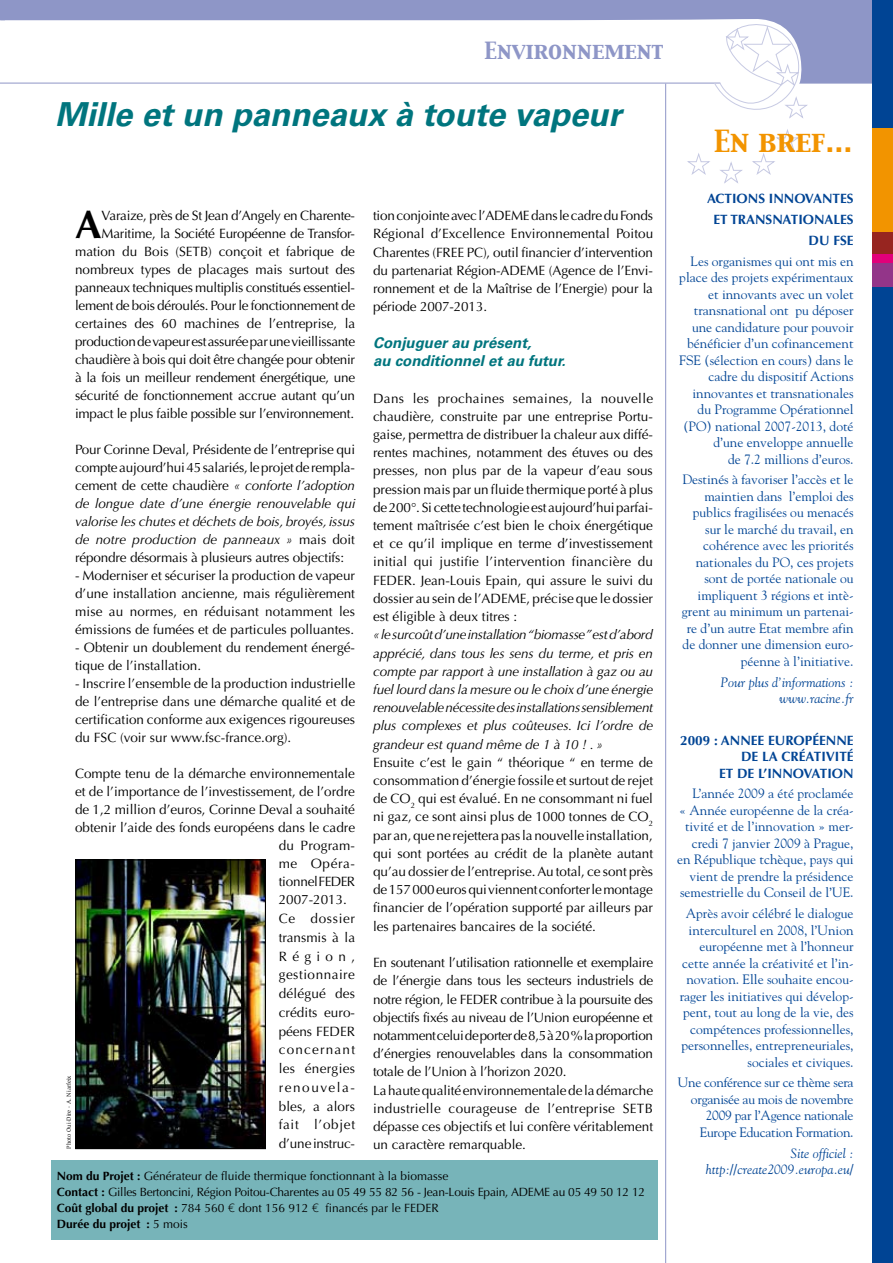
<style>
.page{position:relative;width:893px;height:1263px;background:#fff}
.page>*{position:absolute;margin:0;border:0;box-sizing:border-box;transform-origin:0 0}
.t1{font:700 39.75px "Optima";color:#000}
.t2{font:italic 700 33px "Univers";color:#00757e}
.t3{font:27px "Capitals";color:#f29400}
.t4{font:21px "Capitals";color:#8e96c7}
.t5{font:italic 700 15px/18.1px "Univers";color:#00757e}
.t6{font:13.5px/18.1px "Optima";letter-spacing:-.01em;color:#000;text-align:justify}
.t7{font:13.5px/16.5px "Goudy";color:#004494;text-align:right}
.t8{font:italic 13.5px/18.1px "Optima";letter-spacing:-.01em;color:#000;text-align:justify}
.t9{font:13.5px/16.5px "Goudy";letter-spacing:-.02em;color:#004494;text-align:right}
.t10{font:700 13.5px/20.7px "Optima";color:#004494;text-align:right}
.t11{font:italic 13.5px/16.5px "Goudy";color:#004494;text-align:right}
.t12{font:13.5px "Optima";letter-spacing:.02em;color:#000}
.t13{font:13.5px "Optima";letter-spacing:.05em;color:#000}
.t14{font:13.5px "Optima";letter-spacing:.04em;color:#000}
.t15{font:13.5px "Optima";letter-spacing:.01em;color:#000}
.t16{font:13.5px "Optima";letter-spacing:.015em;color:#000}
.t17{font:13.5px "Optima";letter-spacing:.09em;color:#000}
.t18{font:13.5px "Optima";letter-spacing:.115em;color:#000}
.t19{font:12px/15.8px "Optima";color:#000}
.t20{font:6px "Slimbach";color:#000}
.s1{font-style:italic}
.s2{font-weight:700}
.s3{font-family:"Akkurat";font-weight:300}
</style>
<div class="page">
<div style="left:51px;top:1160px;width:607px;height:79px;background:#77b4b9"></div>
<div style="left:872px;top:0;width:21px;height:1263px;background:#004494"></div>
<div style="left:872px;top:129px;width:21px;height:107px;background:#f29400"></div>
<div style="left:872px;top:232px;width:21px;height:25px;background:#972520"></div>
<div style="left:872px;top:254px;width:21px;height:12px;background:#e2007a"></div>
<div style="left:872px;top:263px;width:21px;height:24px;background:#933589"></div>
<svg style="left:0;top:0;width:893px;height:183px"></svg>
<hr style="left:665px;top:84px;width:1px;height:1179px;background:#8e96c7">
<img style="left:77px;top:861px;width:187px;height:286px">
<div style="left:75px;top:859px;width:191px;height:290px;border:1px solid #000"></div>
<h3 class="t4" style="left:484px;top:37px;width:180px">Environnement</h3>
<h2 class="t2" style="left:55px;top:95px;width:567px">Mille et un panneaux à toute vapeur</h2>
<p class="t6" style="left:75px;top:207px;width:282px;text-align:right">Varaize, près de St Jean d’Angely en Charente-Maritime, la Société Européenne de Transfor&shy;mation du Bois (SETB) conçoit et fabrique de nombreux types de placages mais surtout des panneaux techniques multiplis constitués essentiel&shy;lement de bois déroulés. Pour le fonctionnement de certaines des 60 machines de l’entreprise, la production de vapeur est assurée par une vieillissante chaudière à bois qui doit être changée pour obtenir à la fois un meilleur rendement énergétique, une sécurité de fonctionnement accrue autant qu’un impact le plus faible possible sur l’environnement.</p>
<p class="t6" style="left:75px;top:441px;width:282px">Pour Corinne Deval, Présidente de l’entreprise qui compte aujourd’hui 45 salariés, le projet de rempla&shy;cement de cette chaudière <span class="s1">« conforte l’adoption de longue date d’une énergie renouvelable qui valorise les chutes et déchets de bois, broyés, issus de notre production de panneaux »</span> mais doit répondre désormais à plusieurs autres objectifs:</p>
<p class="t6" style="left:75px;top:567px;width:281px">- Moderniser et sécuriser la production de vapeur d’une installation ancienne, mais régulièrement mise au normes, en réduisant notamment les émissions de fumées et de particules polluantes.</p>
<p class="t6" style="left:75px;top:639px;width:281px">- Obtenir un doublement du rendement énergé&shy;tique de l’installation.</p>
<p class="t6" style="left:75px;top:675px;width:281px">- Inscrire l’ensemble de la production industrielle de l’entreprise dans une démarche qualité et de certification conforme aux exigences rigoureuses du FSC (voir sur www.fsc-france.org).</p>
<p class="t6" style="left:75px;top:765px;width:281px">Compte tenu de la démarche environnementale</p>
<p class="t6" style="left:75px;top:783px;width:281px">et de l’importance de l’investissement, de l’ordre</p>
<p class="t6" style="left:75px;top:801px;width:281px">de 1,2 million d’euros, Corinne Deval a souhaité</p>
<p class="t6" style="left:75px;top:819px;width:281px">obtenir l’aide des fonds européens dans le cadre</p>
<p class="t16" style="left:279px;top:838px;width:78px">du Program-</p>
<p class="t6" style="left:279px;top:855px;width:78px">me Opéra-</p>
<p class="t6" style="left:279px;top:873px;width:78px">tionnel FEDER</p>
<p class="t6" style="left:279px;top:891px;width:70px">2007-2013.</p>
<p class="t13" style="left:279px;top:911px;width:78px">Ce dossier</p>
<p class="t6" style="left:279px;top:928px;width:78px">transmis à la</p>
<p class="t6" style="left:279px;top:947px;width:78px">Région,</p>
<p class="t14" style="left:279px;top:967px;width:78px">gestionnaire</p>
<p class="t12" style="left:279px;top:986px;width:78px">délégué des</p>
<p class="t6" style="left:279px;top:1003px;width:78px">crédits euro-</p>
<p class="t6" style="left:279px;top:1022px;width:78px">péens FEDER</p>
<p class="t17" style="left:279px;top:1042px;width:78px">concernant</p>
<p class="t12" style="left:279px;top:1061px;width:78px">les énergies</p>
<p class="t18" style="left:279px;top:1079px;width:78px">renouvela-</p>
<p class="t15" style="left:279px;top:1098px;width:78px">bles, a alors</p>
<p class="t13" style="left:279px;top:1117px;width:78px">fait l’objet</p>
<p class="t6" style="left:279px;top:1135px;width:78px">d’une instruc-</p>
<h1 class="t1" style="left:75px;top:202px;width:28px">A</h1>
<p class="t20" style="left:65px;top:1149px;width:75px;rotate:-90deg">Photo Oui-Dire - A. Niarfeix</p>
<p class="t6" style="left:373px;top:207px;width:282px">tion conjointe avec l’ADEME dans le cadre du Fonds Régional d’Excellence Environnemental Poitou Charentes (FREE PC), outil financier d’intervention du partenariat Région-ADEME (Agence de l’Envi&shy;ronnement et de la Maîtrise de l’Energie) pour la période 2007-2013.</p>
<p class="t5" style="left:373px;top:334px;width:194px">Conjuguer au présent,<br>au conditionnel et au futur.</p>
<p class="t6" style="left:373px;top:389px;width:282px">Dans les prochaines semaines, la nouvelle chaudière, construite par une entreprise Portu&shy;gaise, permettra de distribuer la chaleur aux diffé&shy;rentes machines, notamment des étuves ou des presses, non plus par de la vapeur d’eau sous pression mais par un fluide thermique porté à plus de 200°. Si cette technologie est aujourd’hui parfai&shy;tement maîtrisée c’est bien le choix énergétique et ce qu’il implique en terme d’investissement initial qui justifie l’intervention financière du FEDER. Jean-Louis Epain, qui assure le suivi du dossier au sein de l’ADEME, précise que le dossier est éligible à deux titres :</p>
<p class="t8" style="left:373px;top:626px;width:282px">« le surcoût d’une installation “biomasse” est d’abord apprécié, dans tous les sens du terme, et pris en compte par rapport à une installation à gaz ou au fuel lourd dans la mesure ou le choix d’une énergie renouvelable nécessite des installations sensiblement plus complexes et plus coûteuses. Ici l’ordre de grandeur est quand même de 1 à 10 ! . »</p>
<p class="t6" style="left:373px;top:753px;width:281px">Ensuite c’est le gain “ théorique “ en terme de consommation d’énergie fossile et surtout de rejet de CO<sub>2</sub> qui est évalué. En ne consommant ni fuel ni gaz, ce sont ainsi plus de 1000 tonnes de CO<sub>2 </sub>par an, que ne rejettera pas la nouvelle installation, qui sont portées au crédit de la planète autant qu’au dossier de l’entreprise. Au total, ce sont près de 157 000 euros qui viennent conforter le montage financier de l’opération supporté par ailleurs par les partenaires bancaires de la société.</p>
<p class="t6" style="left:373px;top:954px;width:282px;text-align:left">En soutenant l’utilisation rationnelle et exemplaire de l’énergie dans tous les secteurs industriels de notre région, le FEDER contribue à la poursuite des objectifs fixés au niveau de l’Union européenne et notamment celui de porter de 8,5 à 20 % la proportion d’énergies renouvelables dans la consommation totale de l’Union à l’horizon 2020.<br>La haute qualité environnementale de la démarche industrielle courageuse de l’entreprise SETB dépasse ces objectifs et lui confère véritablement un caractère remarquable.</p>
<p class="t19" style="left:57px;top:1168px;width:590px"><span class="s2">Nom du Projet :</span> Générateur de fluide thermique fonctionnant à la biomasse<br><span class="s2">Contact :</span> Gilles Bertoncini, Région Poitou-Charentes au 05 49 55 82 56 - Jean-Louis Epain, ADEME au 05 49 50 12 12<br><span class="s2">Coût global du projet :</span> 784 560 <span class="s3">€</span> dont 156 912 <span class="s3">€</span> financés par le FEDER<br><span class="s2">Durée du projet :</span> 5 mois</p>
<h3 class="t3" style="left:714px;top:122px;width:140px">En bref...</h3>
<p class="t10" style="left:707px;top:189px;width:27px">ACTIONS</p>
<p class="t10" style="left:769px;top:189px;width:10px">INNOV</p>
<p class="t10" style="left:813px;top:189px;width:41px">ANTES</p>
<p class="t10" style="left:714px;top:209px;width:52px">ET TRANSN</p>
<p class="t10" style="left:783px;top:209px;width:18px">ATION</p>
<p class="t10" style="left:809px;top:209px;width:47px">ALES<br>DU FSE</p>
<p class="t7" style="left:679px;top:252px;width:176px">Les organismes qui ont mis en place des projets expérimentaux et innovants avec un volet transnational ont pu déposer une candidature pour pouvoir bénéficier d’un cofinancement<br>FSE (sélection en cours) dans le cadre du dispositif Actions innovantes et transnationales du Programme Opérationnel (PO) national 2007-2013, doté d’une enveloppe annuelle<br>de 7.2 millions d’euros.</p>
<p class="t7" style="left:682px;top:471px;width:173px">Destinés à favoriser l’accès et le maintien dans l’emploi des publics fragilisées ou menacés sur le marché du travail, en cohérence avec les priorités nationales du PO, ces projets sont de portée nationale ou impliquent 3 régions et intè&shy;grent au minimum un partenai&shy;re d’un autre Etat membre afin de donner une dimension euro&shy;péenne à l’initiative.</p>
<p class="t11" style="left:720px;top:673px;width:135px">Pour plus d’informations : www.racine.fr</p>
<p class="t10" style="left:680px;top:730px;width:52px">2009 : aNN</p>
<p class="t10" style="left:751px;top:730px;width:52px">EE EU ROPÉ</p>
<p class="t10" style="left:819px;top:730px;width:36px">ENNE</p>
<p class="t10" style="left:741px;top:746px;width:81px">DE LA CRÉATIVITÉ</p>
<p class="t10" style="left:719px;top:763px;width:59px">ET DE L’INNOV</p>
<p class="t10" style="left:812px;top:763px;width:18px">ATION</p>
<p class="t7" style="left:677px;top:785px;width:178px">L’année 2009 a été proclamée<br>« Année européenne de la créa&shy;tivité et de l’innovation » mer&shy;credi 7 janvier 2009 à Prague, en République tchèque, pays qui vient de prendre la présidence semestrielle du Conseil de l’UE.</p>
<p class="t7" style="left:680px;top:905px;width:175px">Après avoir célébré le dialogue interculturel en 2008, l’Union européenne met à l’honneur cette année la créativité et l’in&shy;novation. Elle souhaite encou&shy;rager les initiatives qui dévelop&shy;pent, tout au long de la vie, des compétences professionnelles, personnelles, entrepreneuriales, sociales et civiques.</p>
<p class="t9" style="left:678px;top:1074px;width:177px">Une conférence sur ce thème sera organisée au mois de novembre<br>2009 par l’Agence nationale<br>Europe Education Formation.</p>
<p class="t11" style="left:706px;top:1144px;width:149px">Site officiel : http://create2009.europa.eu/</p>
</div>
